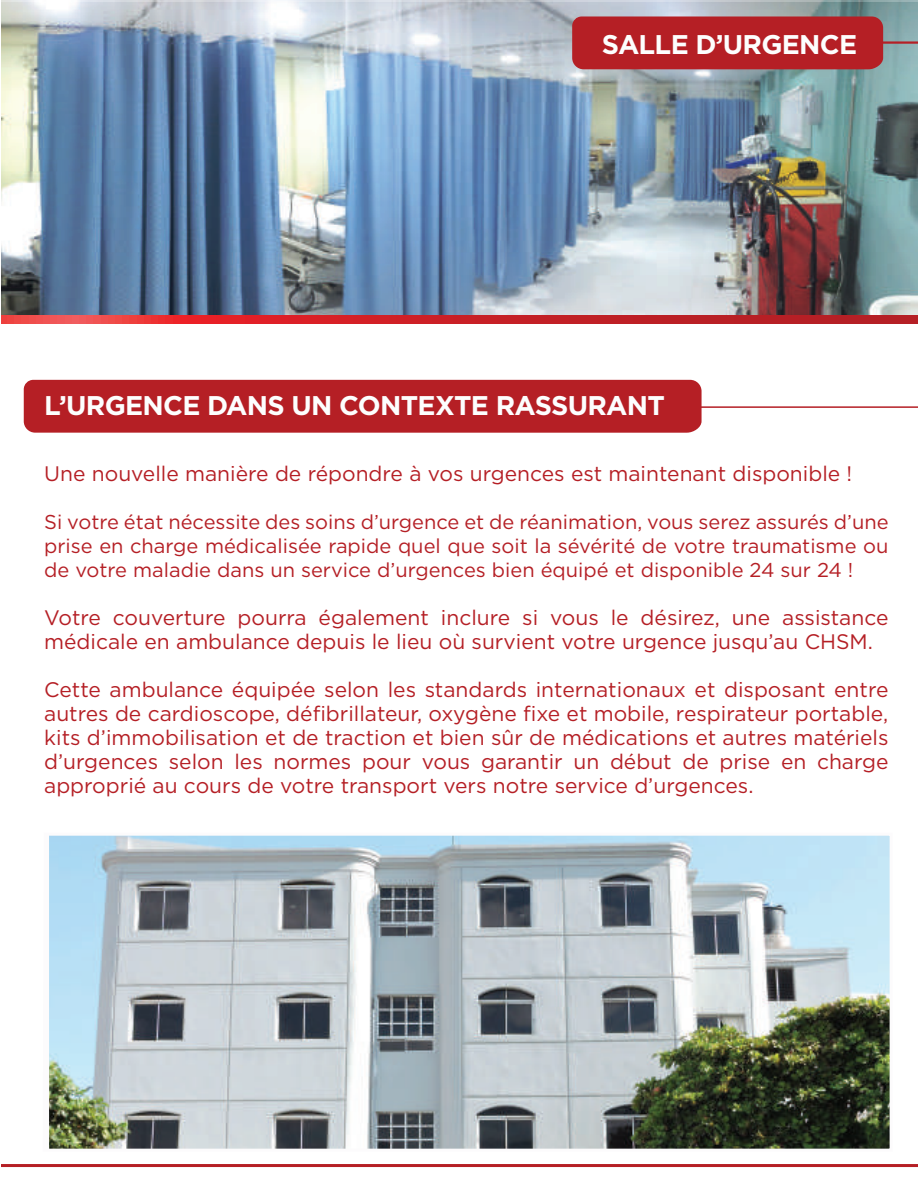
<style>
.page{position:relative;width:918px;height:1188px;background:#fff}
.page>*{position:absolute;margin:0;border:0;box-sizing:border-box;transform-origin:0 0}
.t1{font:700 27px "Gotham";letter-spacing:-.025em;color:#fdfefe}
.t2{font:21px/24px "Gotham";color:#b51f25}
.t3{font:20.1px/24px "Gotham";color:#b51f25;text-align:justify}
</style>
<div class="page">
<svg style="left:49px;top:835px;width:841px;height:314px;background:#9eaaad"></svg>
<hr style="left:2px;top:1164px;width:916px;height:3px;background:#b51f25">
<hr style="left:693px;top:406px;width:225px;height:2px;background:#b51f25">
<div style="left:24px;top:380px;width:677px;height:53px;background:#b51f25"></div>
<img style="left:2px;top:2px;width:916px;height:314px">
<hr style="left:864px;top:41px;width:54px;height:3px;background:#b51f25">
<svg style="left:2px;top:316px;width:916px;height:8px;background:#ce272c"></svg>
<div style="left:572px;top:16px;width:311px;height:53px;background:#b51f25"></div>
<p class="t1" style="left:602px;top:26px;width:257px">SALLE D’URGENCE</p>
<p class="t1" style="left:44px;top:388px;width:622px">L’URGENCE DANS UN CONTEXTE RASSURANT</p>
<p class="t2" style="left:44px;top:461px;width:809px">Une nouvelle manière de répondre à vos urgences est maintenant disponible !</p>
<p class="t3" style="left:44px;top:509px;width:846px">Si votre état nécessite des soins d’urgence et de réanimation, vous serez assurés d’une prise en charge médicalisée rapide quel que soit la sévérité de votre traumatisme ou de votre maladie dans un service d’urgences bien équipé et disponible 24 sur 24 !</p>
<p class="t2" style="left:44px;top:605px;width:846px">Votre couverture pourra également inclure si vous le désirez, une assistance médicale en ambulance depuis le lieu où survient votre urgence jusqu’au CHSM.</p>
<p class="t2" style="left:44px;top:677px;width:846px;text-align:justify">Cette ambulance équipée selon les standards internationaux et disposant entre autres de cardioscope, défibrillateur, oxygène fixe et mobile, respirateur portable, kits d’immobilisation et de traction et bien sûr de médications et autres matériels d’urgences selon les normes pour vous garantir un début de prise en charge approprié au cours de votre transport vers notre service d’urgences.</p>
</div>
